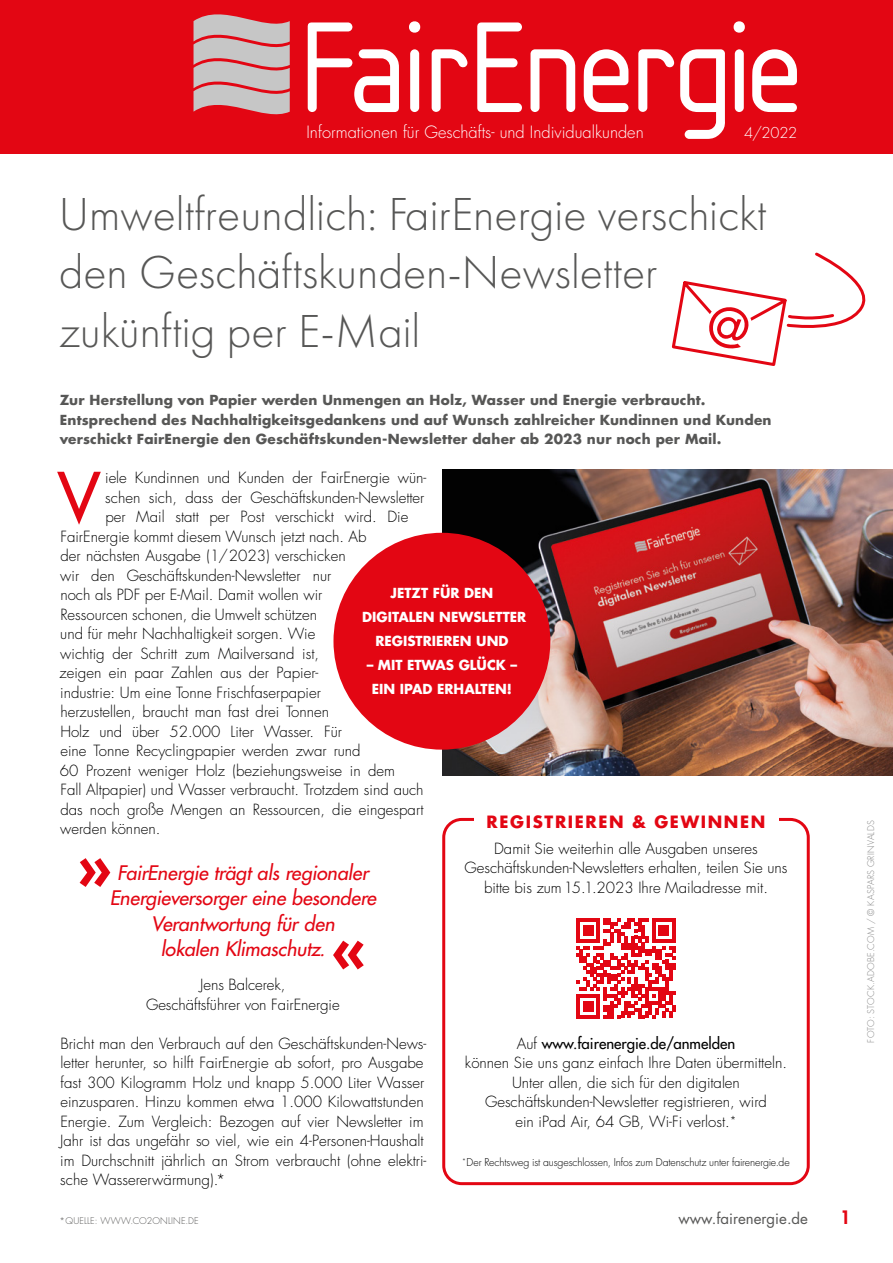
<style>
.page{position:relative;width:893px;height:1263px;background:#fff}
.page>*{position:absolute;margin:0;border:0;box-sizing:border-box;transform-origin:0 0}
.t1{font:66.75px "Futura";color:#e30613}
.t2{font:300 48px/58.5px "Futura PT";color:#575756}
.t3{font:italic 19.5px/25.5px "Futura";letter-spacing:-.005em;color:#e30613;text-align:center}
.t4{font:800 18px "Futura";color:#e30613}
.t5{font:300 16.5px "Futura";color:#fff}
.t6{font:700 16.5px "Futura";letter-spacing:.1em;color:#e30613}
.t7{font:300 16.5px "Futura PT";color:#fff}
.t8{font:300 15px/19.5px "Futura";color:#000;text-align:center}
.t9{font:15px "Futura";color:#575756}
.t10{font:700 13.5px/19.5px "Futura";letter-spacing:.015em;color:#575756}
.t11{font:700 13.5px/24px "Futura";color:#fff;text-align:center}
.t12{font:300 10.5px "Futura";letter-spacing:-.01em;color:#000}
.t13{font:300 9px "Futura";letter-spacing:.02em;color:#878787}
.t14{font:300 9px "Futura";letter-spacing:.02em;color:#575756}
.s1{font-weight:400}
</style>
<div class="page">
<div style="left:0;top:0;width:893px;height:153px;background:#e30613"></div>
<svg style="left:194px;top:14px;width:96px;height:101px"></svg>
<svg style="left:308px;top:22px;width:91px;height:90px"></svg>
<svg style="left:409px;top:21px;width:11px;height:91px"></svg>
<svg style="left:432px;top:49px;width:36px;height:63px"></svg>
<svg style="left:477px;top:22px;width:45px;height:90px"></svg>
<svg style="left:530px;top:49px;width:45px;height:63px"></svg>
<svg style="left:584px;top:49px;width:44px;height:63px"></svg>
<svg style="left:638px;top:49px;width:87px;height:90px"></svg>
<svg style="left:734px;top:21px;width:11px;height:91px"></svg>
<svg style="left:752px;top:49px;width:45px;height:63px"></svg>
<img style="left:442px;top:470px;width:451px;height:306px">
<div style="left:442px;top:818px;width:368px;height:367px;border:3px solid #e30613;border-radius:18px"></div>
<div style="left:474px;top:815px;width:304px;height:13px;background:#fff"></div>
<div style="left:333px;top:533px;width:217px;height:217px;background:#e30613;border-radius:50%"></div>
<svg style="left:80px;top:858px;width:30px;height:29px"></svg>
<svg style="left:333px;top:941px;width:31px;height:28px"></svg>
<svg style="left:576px;top:918px;width:100px;height:100px"></svg>
<svg style="left:671px;top:252px;width:195px;height:114px"></svg>
<p class="t5" style="left:306px;top:122px;width:339px">Informationen für Geschäfts- und Individualkunden</p>
<p class="t7" style="left:744px;top:123px;width:55px">4/2022</p>
<h2 class="t2" style="left:59px;top:185px;width:709px">Umweltfreundlich: FairEnergie verschickt den Geschäftskunden-Newsletter zukünftig per E-Mail</h2>
<p class="t10" style="left:60px;top:390px;width:713px">Zur Herstellung von Papier werden Unmengen an Holz, Wasser und Energie verbraucht.<br>Entsprechend des Nachhaltigkeitsgedankens und auf Wunsch zahlreicher Kundinnen und Kunden verschickt FairEnergie den Geschäftskunden-Newsletter daher ab 2023 nur noch per Mail.</p>
<h1 class="t1" style="left:58px;top:454px;width:44px">V</h1>
<p class="t8" style="left:105px;top:468px;width:323px">iele Kundinnen und Kunden der FairEnergie wün-</p>
<p class="t8" style="left:105px;top:488px;width:321px">schen sich, dass der Geschäftskunden-Newsletter</p>
<p class="t8" style="left:105px;top:507px;width:305px">per Mail statt per Post verschickt wird. Die</p>
<p class="t8" style="left:60px;top:527px;width:308px">FairEnergie kommt diesem Wunsch jetzt nach. Ab</p>
<p class="t8" style="left:60px;top:546px;width:287px">der nächsten Ausgabe (1/2023) verschicken</p>
<p class="t8" style="left:60px;top:566px;width:273px">wir den Geschäftskunden-Newsletter nur</p>
<p class="t8" style="left:60px;top:585px;width:264px">noch als PDF per E-Mail. Damit wollen wir</p>
<p class="t8" style="left:60px;top:605px;width:258px">Ressourcen schonen, die Umwelt schützen</p>
<p class="t8" style="left:60px;top:624px;width:257px">und für mehr Nachhaltigkeit sorgen. Wie</p>
<p class="t8" style="left:60px;top:644px;width:260px">wichtig der Schritt zum Mailversand ist,</p>
<p class="t8" style="left:60px;top:663px;width:260px">zeigen ein paar Zahlen aus der Papier-</p>
<p class="t8" style="left:60px;top:683px;width:262px">industrie: Um eine Tonne Frischfaserpapier</p>
<p class="t8" style="left:60px;top:702px;width:270px">herzustellen, braucht man fast drei Tonnen</p>
<p class="t8" style="left:60px;top:722px;width:283px">Holz und über 52.000 Liter Wasser. Für</p>
<p class="t8" style="left:60px;top:741px;width:302px">eine Tonne Recyclingpapier werden zwar rund</p>
<p class="t8" style="left:60px;top:761px;width:337px">60 Prozent weniger Holz (beziehungsweise in dem</p>
<p class="t8" style="left:60px;top:780px;width:365px">Fall Altpapier) und Wasser verbraucht. Trotzdem sind auch</p>
<p class="t8" style="left:60px;top:800px;width:365px">das noch große Mengen an Ressourcen, die eingespart</p>
<p class="t8" style="left:60px;top:819px;width:102px">werden können.</p>
<p class="t11" style="left:362px;top:581px;width:165px">JETZT FÜR DEN<br>DIGITALEN NEWSLETTER<br>REGISTRIEREN UND</p>
<p class="t11" style="left:367px;top:653px;width:152px">– MIT ETWAS GLÜCK –<br>EIN IPAD ERHALTEN!</p>
<p class="t6" style="left:487px;top:811px;width:280px">REGISTRIEREN &amp; GEWINNEN</p>
<p class="t8" style="left:464px;top:839px;width:325px">Damit Sie weiterhin alle Ausgaben unseres<br>Geschäftskunden-Newsletters erhalten, teilen Sie uns bitte bis zum 15.1.2023 Ihre Mailadresse mit.</p>
<h3 class="t3" style="left:110px;top:860px;width:268px">FairEnergie trägt als regionaler<br>Energieversorger eine besondere<br>Verantwortung für den<br>lokalen Klimaschutz.</h3>
<p class="t8" style="left:146px;top:975px;width:195px">Jens Balcerek,<br>Geschäftsführer von FairEnergie</p>
<p class="t8" style="left:60px;top:1034px;width:368px;text-align:left">Bricht man den Verbrauch auf den Geschäftskunden-News&shy;letter herunter, so hilft FairEnergie ab sofort, pro Ausgabe fast 300 Kilogramm Holz und knapp 5.000 Liter Wasser einzusparen. Hinzu kommen etwa 1.000 Kilowattstunden Energie. Zum Vergleich: Bezogen auf vier Newsletter im Jahr ist das ungefähr so viel, wie ein 4-Personen-Haushalt im Durchschnitt jährlich an Strom verbraucht (ohne elektri&shy;sche Wassererwärmung).*</p>
<p class="t14" style="left:60px;top:1215px;width:141px">*QUELLE: WWW.CO2ONLINE.DE</p>
<p class="t8" style="left:465px;top:1034px;width:324px">Auf <span class="s1">www.fairenergie.de/anmelden<br></span>können Sie uns ganz einfach Ihre Daten übermitteln.<br>Unter allen, die sich für den digitalen Geschäftskunden-Newsletter registrieren, wird<br>ein iPad Air, 64 GB, Wi-Fi verlost.<sup>*</sup></p>
<p class="t12" style="left:462px;top:1155px;width:329px"><sup>*</sup>Der Rechtsweg ist ausgeschlossen, Infos zum Datenschutz unter fairenergie.de</p>
<p class="t9" style="left:678px;top:1209px;width:131px">www.fairenergie.de</p>
<p class="t4" style="left:840px;top:1205px;width:12px">1</p>
<p class="t13" style="left:865px;top:1042px;width:223px;rotate:-90deg">FOTO: STOCK.ADOBE.COM / © KASPARS GRINVALDS</p>
</div>
